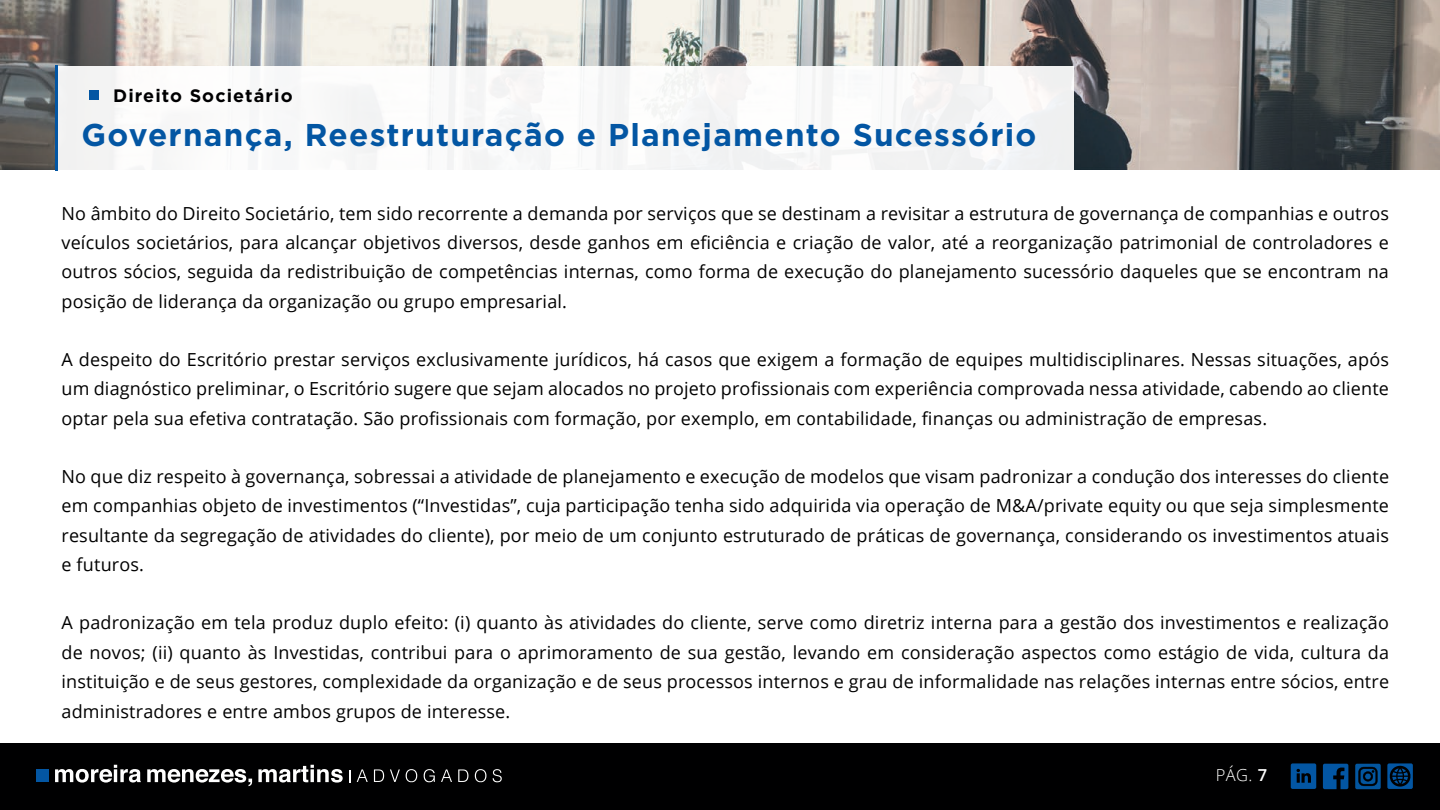
<style>
.page{position:relative;width:1440px;height:810px;background:#fff}
.page>*{position:absolute;margin:0;border:0;box-sizing:border-box;transform-origin:0 0}
.t1{font:700 31.5px "Gotham";letter-spacing:.04em;color:#0356a3}
.t2{font:18px/29.2px "Open Sans";letter-spacing:.01em;color:#000001;text-align:justify}
.t3{font:700 18px "Gotham";letter-spacing:.06em;color:#000001}
</style>
<div class="page">
<div style="left:0;top:743px;width:1440px;height:67px;background:#000001"></div>
<div style="left:36px;top:769px;width:13px;height:13px;background:#0356a3"></div>
<svg style="left:55px;top:765px;width:86px;height:18px"></svg>
<svg style="left:147px;top:769px;width:105px;height:17px"></svg>
<svg style="left:258px;top:765px;width:85px;height:18px"></svg>
<svg style="left:357px;top:769px;width:11px;height:13px"></svg>
<svg style="left:374px;top:769px;width:10px;height:13px"></svg>
<svg style="left:390px;top:769px;width:10px;height:13px"></svg>
<svg style="left:406px;top:769px;width:11px;height:13px"></svg>
<svg style="left:424px;top:769px;width:11px;height:13px"></svg>
<svg style="left:441px;top:769px;width:11px;height:13px"></svg>
<svg style="left:458px;top:769px;width:10px;height:13px"></svg>
<svg style="left:475px;top:769px;width:11px;height:13px"></svg>
<svg style="left:493px;top:769px;width:9px;height:13px"></svg>
<svg style="left:349px;top:770px;width:1px;height:12px"></svg>
<svg style="left:1323px;top:764px;width:25px;height:25px"></svg>
<svg style="left:1291px;top:763px;width:25px;height:26px"></svg>
<svg style="left:1387px;top:763px;width:26px;height:26px"></svg>
<div style="left:1355px;top:764px;width:26px;height:25px;background:#03569f;border-radius:2px"></div>
<svg style="left:1358px;top:767px;width:20px;height:19px"></svg>
<img style="left:0;top:0;width:1440px;height:170px">
<div style="left:57px;top:66px;width:1016px;height:105px;background:#f9f8f9"></div>
<hr style="left:56px;top:65px;width:2px;height:106px;background:#0356a3">
<div style="left:89px;top:90px;width:9px;height:10px;background:#0356a3"></div>
<p class="t3" style="left:113px;top:86px;width:181px">Direito Societário</p>
<h1 class="t1" style="left:82px;top:116px;width:956px">Governança, Reestruturação e Planejamento Sucessório</h1>
<p class="t2" style="left:62px;top:198px;width:1329px">No âmbito do Direito Societário, tem sido recorrente a demanda por serviços que se destinam a revisitar a estrutura de governança de companhias e outros veículos societários, para alcançar objetivos diversos, desde ganhos em eficiência e criação de valor, até a reorganização patrimonial de controladores e outros sócios, seguida da redistribuição de competências internas, como forma de execução do planejamento sucessório daqueles que se encontram na posição de liderança da organização ou grupo empresarial.</p>
<p class="t2" style="left:62px;top:345px;width:1329px">A despeito do Escritório prestar serviços exclusivamente jurídicos, há casos que exigem a formação de equipes multidisciplinares. Nessas situações, após um diagnóstico preliminar, o Escritório sugere que sejam alocados no projeto profissionais com experiência comprovada nessa atividade, cabendo ao cliente optar pela sua efetiva contratação. São profissionais com formação, por exemplo, em contabilidade, finanças ou administração de empresas.</p>
<p class="t2" style="left:62px;top:462px;width:1329px">No que diz respeito à governança, sobressai a atividade de planejamento e execução de modelos que visam padronizar a condução dos interesses do cliente em companhias objeto de investimentos (“Investidas”, cuja participação tenha sido adquirida via operação de M&amp;A/private equity ou que seja simplesmente resultante da segregação de atividades do cliente), por meio de um conjunto estruturado de práticas de governança, considerando os investimentos atuais e futuros.</p>
<p class="t2" style="left:62px;top:608px;width:1329px;line-height:29.5px">A padronização em tela produz duplo efeito: (i) quanto às atividades do cliente, serve como diretriz interna para a gestão dos investimentos e realização de novos; (ii) quanto às Investidas, contribui para o aprimoramento de sua gestão, levando em consideração aspectos como estágio de vida, cultura da instituição e de seus gestores, complexidade da organização e de seus processos internos e grau de informalidade nas relações internas entre sócios, entre administradores e entre ambos grupos de interesse.</p>
</div>
